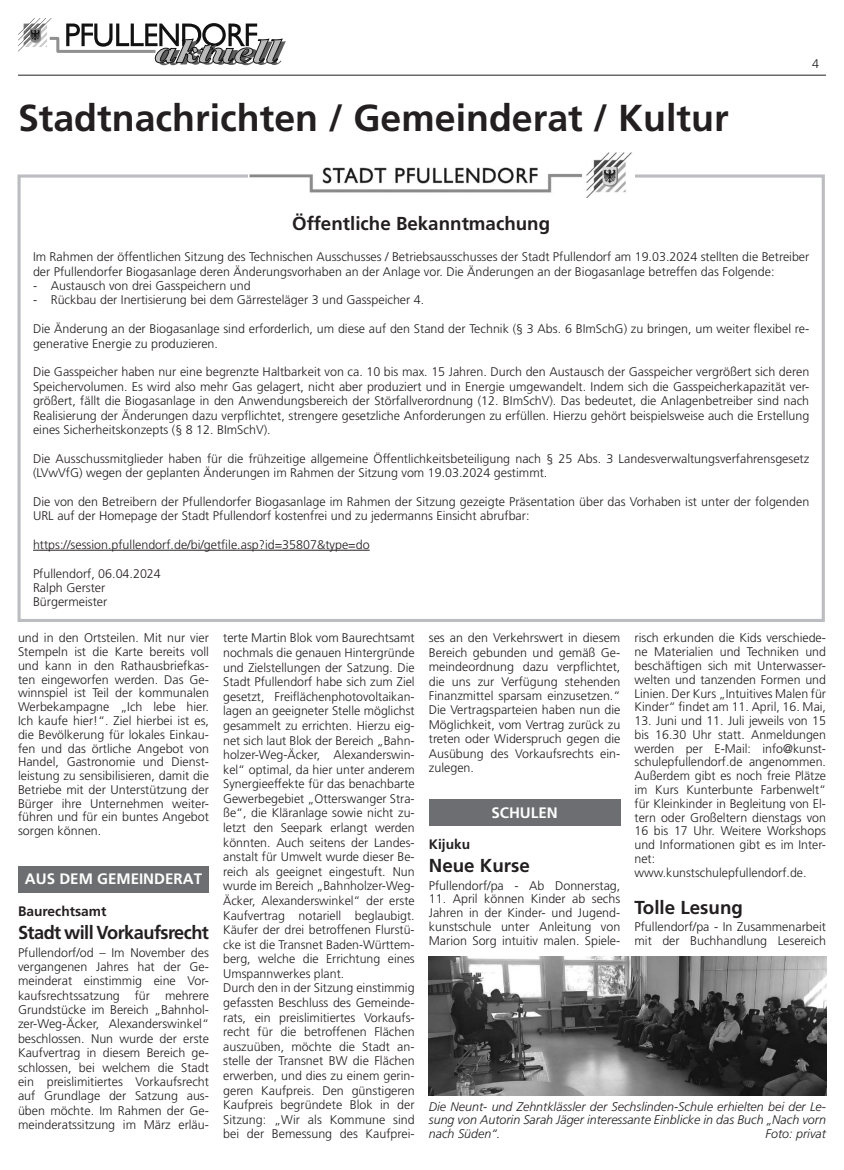
<style>
.page{position:relative;width:844px;height:1170px;background:#fff}
.page>*{position:absolute;margin:0;border:0;box-sizing:border-box;transform-origin:0 0}
.t1{font:700 37.5px "Frutiger LT Std";color:#231f20}
.t2{font:700 18.75px "Frutiger LT Std";color:#231f20}
.t3{font:700 18.75px "Frutiger LT Std";letter-spacing:-.03em;color:#231f20}
.t4{font:700 15.12px "Frutiger LT Std";color:#fff}
.t5{font:700 13.75px "Frutiger";color:#231f20}
.t6{font:300 12.5px/13.8px "Frutiger LT Std";color:#231f20}
.t7{font:italic 300 12.5px/13.8px "Frutiger LT Std";color:#231f20;text-align:justify}
</style>
<div class="page">
<hr style="left:18px;top:75px;width:808px;height:1px;background:#231f20">
<svg style="left:18px;top:18px;width:268px;height:47px"></svg>
<div style="left:18px;top:865px;width:191px;height:27px;background:#6d6e71"></div>
<div style="left:429px;top:798px;width:191px;height:27px;background:#6d6e71"></div>
<hr style="left:33px;top:550px;width:337px;height:1px;background:#231f20">
<div style="left:18px;top:174px;width:807px;height:448px;border:3px solid #bcbdc0"></div>
<img style="left:248px;top:152px;width:386px;height:45px">
<img style="left:429px;top:956px;width:397px;height:138px">
<h1 class="t1" style="left:18px;top:96px;width:712px">Stadtnachrichten / Gemeinderat / Kultur</h1>
<p class="t6" style="left:812px;top:57px;width:8px">4</p>
<h2 class="t2" style="left:292px;top:213px;width:260px">Öffentliche Bekanntmachung</h2>
<p class="t6" style="left:33px;top:250px;width:778px;line-height:14.4px">Im Rahmen der öffentlichen Sitzung des Technischen Ausschusses / Betriebsausschusses der Stadt Pfullendorf am 19.03.2024 stellten die Betreiber der Pfullendorfer Biogasanlage deren Änderungsvorhaben an der Anlage vor. Die Änderungen an der Biogasanlage betreffen das Folgende:</p>
<p class="t6" style="left:33px;top:279px;width:219px">- Austausch von drei Gasspeichern und</p>
<p class="t6" style="left:33px;top:293px;width:393px">- Rückbau der Inertisierung bei dem Gärresteläger 3 und Gasspeicher 4.</p>
<p class="t6" style="left:33px;top:322px;width:778px;line-height:14.4px">Die Änderung an der Biogasanlage sind erforderlich, um diese auf den Stand der Technik (§ 3 Abs. 6 BImSchG) zu bringen, um weiter flexibel re&shy;generative Energie zu produzieren.</p>
<p class="t6" style="left:33px;top:365px;width:778px;line-height:14.4px;text-align:justify">Die Gasspeicher haben nur eine begrenzte Haltbarkeit von ca. 10 bis max. 15 Jahren. Durch den Austausch der Gasspeicher vergrößert sich deren Speichervolumen. Es wird also mehr Gas gelagert, nicht aber produziert und in Energie umgewandelt. Indem sich die Gasspeicherkapazität ver&shy;größert, fällt die Biogasanlage in den Anwendungsbereich der Störfallverordnung (12. BImSchV). Das bedeutet, die Anlagenbetreiber sind nach Realisierung der Änderungen dazu verpflichtet, strengere gesetzliche Anforderungen zu erfüllen. Hierzu gehört beispielsweise auch die Erstellung eines Sicherheitskonzepts (§ 8 12. BImSchV).</p>
<p class="t6" style="left:33px;top:451px;width:778px;line-height:14.4px">Die Ausschussmitglieder haben für die frühzeitige allgemeine Öffentlichkeitsbeteiligung nach § 25 Abs. 3 Landesverwaltungsverfahrensgesetz (LVwVfG) wegen der geplanten Änderungen im Rahmen der Sitzung vom 19.03.2024 gestimmt.</p>
<p class="t6" style="left:33px;top:494px;width:778px;line-height:14.4px">Die von den Betreibern der Pfullendorfer Biogasanlage im Rahmen der Sitzung gezeigte Präsentation über das Vorhaben ist unter der folgenden<br>URL auf der Homepage der Stadt Pfullendorf kostenfrei und zu jedermanns Einsicht abrufbar:</p>
<p class="t6" style="left:33px;top:538px;width:338px">https://session.pfullendorf.de/bi/getfile.asp?id=35807&amp;type=do</p>
<p class="t6" style="left:33px;top:566px;width:129px;line-height:14.4px">Pfullendorf, 06.04.2024<br>Ralph Gerster<br>Bürgermeister</p>
<p class="t6" style="left:18px;top:631px;width:192px;text-align:justify">und in den Ortsteilen. Mit nur vier Stempeln ist die Karte bereits voll und kann in den Rathausbriefkas&shy;ten eingeworfen werden. Das Ge&shy;winnspiel ist Teil der kommunalen Werbekampagne „Ich lebe hier.<br>Ich kaufe hier!“. Ziel hierbei ist es, die Bevölkerung für lokales Einkau&shy;fen und das örtliche Angebot von Handel, Gastronomie und Dienst&shy;leistung zu sensibilisieren, damit die Betriebe mit der Unterstützung der Bürger ihre Unternehmen weiter&shy;führen und für ein buntes Angebot sorgen können.</p>
<p class="t4" style="left:25px;top:870px;width:179px">AUS DEM GEMEINDERAT</p>
<p class="t5" style="left:18px;top:902px;width:90px">Baurechtsamt</p>
<h2 class="t3" style="left:18px;top:921px;width:192px">Stadt will Vorkaufsrecht</h2>
<p class="t6" style="left:18px;top:945px;width:192px;line-height:14.4px;text-align:justify">Pfullendorf/od – Im November des vergangenen Jahres hat der Ge&shy;meinderat einstimmig eine Vor&shy;kaufsrechtssatzung für mehrere Grundstücke im Bereich „Bahnhol&shy;zer-Weg-Äcker, Alexanderswinkel“ beschlossen. Nun wurde der erste Kaufvertrag in diesem Bereich ge&shy;schlossen, bei welchem die Stadt ein preislimitiertes Vorkaufsrecht auf Grundlage der Satzung aus&shy;üben möchte. Im Rahmen der Ge&shy;meinderatssitzung im März erläu-</p>
<p class="t6" style="left:634px;top:631px;width:193px;text-align:justify">risch erkunden die Kids verschiede&shy;ne Materialien und Techniken und beschäftigen sich mit Unterwasser&shy;welten und tanzenden Formen und Linien. Der Kurs „Intuitives Malen für Kinder“ findet am 11. April, 16. Mai,</p>
<p class="t6" style="left:634px;top:714px;width:193px">13. Juni und 11. Juli jeweils von 15 bis 16.30 Uhr statt. Anmeldungen werden per E-Mail: info@kunst&shy;schulepfullendorf.de angenommen.<br>Außerdem gibt es noch freie Plätze im Kurs Kunterbunte Farbenwelt“ für Kleinkinder in Begleitung von El&shy;tern oder Großeltern dienstags von<br>16 bis 17 Uhr. Weitere Workshops und Informationen gibt es im Inter&shy;net: www.kunstschulepfullendorf.de.</p>
<h2 class="t2" style="left:634px;top:896px;width:110px">Tolle Lesung</h2>
<p class="t6" style="left:634px;top:920px;width:193px">Pfullendorf/pa - In Zusammenarbeit mit der Buchhandlung Lesereich</p>
<p class="t6" style="left:223px;top:631px;width:193px;line-height:14.6px">terte Martin Blok vom Baurechtsamt nochmals die genauen Hintergründe und Zielstellungen der Satzung. Die Stadt Pfullendorf habe sich zum Ziel gesetzt, Freiflächenphotovoltaikan&shy;lagen an geeigneter Stelle möglichst gesammelt zu errichten. Hierzu eig&shy;net sich laut Blok der Bereich „Bahn&shy;holzer-Weg-Äcker, Alexanderswin&shy;kel“ optimal, da hier unter anderem Synergieeffekte für das benachbarte Gewerbegebiet „Otterswanger Stra&shy;ße“, die Kläranlage sowie nicht zu&shy;letzt den Seepark erlangt werden könnten. Auch seitens der Landes&shy;anstalt für Umwelt wurde dieser Be&shy;reich als geeignet eingestuft. Nun wurde im Bereich „Bahnholzer-Weg-Äcker, Alexanderswinkel“ der erste Kaufvertrag notariell beglaubigt.<br>Käufer der drei betroffenen Flurstü&shy;cke ist die Transnet Baden-Württem&shy;berg, welche die Errichtung eines Umspannwerkes plant.<br>Durch den in der Sitzung einstimmig gefassten Beschluss des Gemeinde&shy;rats, ein preislimitiertes Vorkaufs&shy;recht für die betroffenen Flächen auszuüben, möchte die Stadt an&shy;stelle der Transnet BW die Flächen erwerben, und dies zu einem gerin&shy;geren Kaufpreis. Den günstigeren Kaufpreis begründete Blok in der Sitzung: „Wir als Kommune sind bei der Bemessung des Kaufprei-</p>
<p class="t6" style="left:429px;top:631px;width:193px;line-height:14.4px;text-align:justify">ses an den Verkehrswert in diesem Bereich gebunden und gemäß Ge&shy;meindeordnung dazu verpflichtet, die uns zur Verfügung stehenden Finanzmittel sparsam einzusetzen.“ Die Vertragsparteien haben nun die Möglichkeit, vom Vertrag zurück zu treten oder Widerspruch gegen die Ausübung des Vorkaufsrechts ein&shy;zulegen.</p>
<p class="t4" style="left:491px;top:803px;width:68px">SCHULEN</p>
<p class="t5" style="left:429px;top:835px;width:43px">Kijuku</p>
<h2 class="t2" style="left:429px;top:854px;width:103px">Neue Kurse</h2>
<p class="t6" style="left:429px;top:878px;width:193px">Pfullendorf/pa - Ab Donnerstag,</p>
<p class="t6" style="left:429px;top:892px;width:193px;text-align:justify">11. April können Kinder ab sechs Jahren in der Kinder- und Jugend&shy;kunstschule unter Anleitung von Marion Sorg intuitiv malen. Spiele-</p>
<p class="t7" style="left:429px;top:1099px;width:399px">Die Neunt- und Zehntklässler der Sechslinden-Schule erhielten bei der Le&shy;sung von Autorin Sarah Jäger interessante Einblicke in das Buch „Nach vorn nach Süden“.</p>
<p class="t7" style="left:765px;top:1127px;width:62px">Foto: privat</p>
</div>
